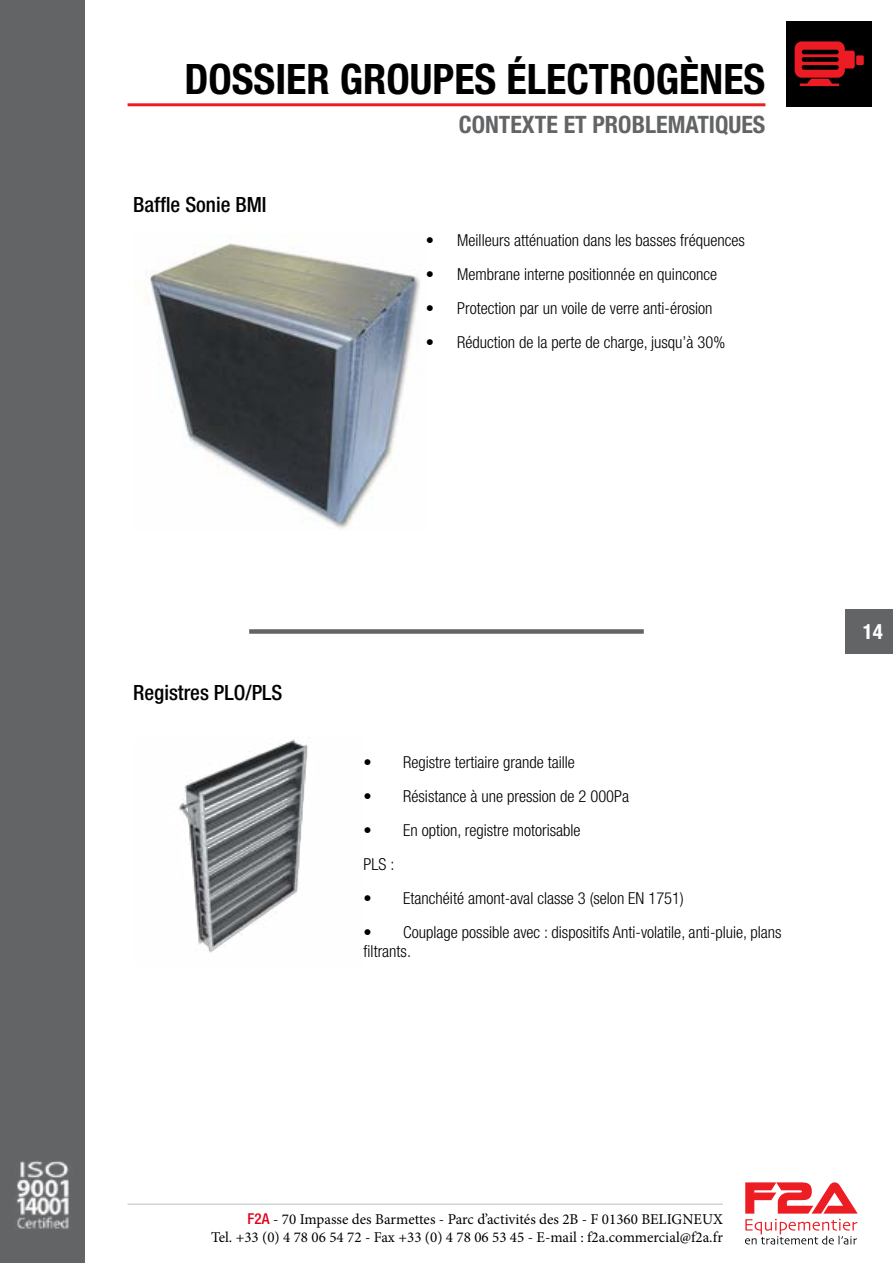
<style>
.page{position:relative;width:893px;height:1263px;background:#fff}
.page>*{position:absolute;margin:0;border:0;box-sizing:border-box;transform-origin:0 0}
.t1{font:700 condensed 42px "Helvetica Neue LT Std";color:#000}
.t2{font:700 condensed 24px "Helvetica Neue LT Std";color:#636466}
.t3{font:500 condensed 21px "Helvetica Neue LT Std";color:#000}
.t4{font:700 condensed 21px "Helvetica Neue LT Std";color:#fff}
.t5{font:300 condensed 16.5px/33.9px "Helvetica Neue LT Std";color:#000}
.t6{font:15px/18px "Minion Pro";color:#000;text-align:right}
.s1{font-family:"Helvetica Neue LT Std";font-weight:500;font-stretch:condensed;color:#e2001a}
</style>
<div class="page">
<div style="left:787px;top:21px;width:85px;height:85px;background:#000"></div>
<div style="left:0;top:0;width:85px;height:1263px;background:#636466"></div>
<hr style="left:128px;top:1203px;width:595px;height:2px;background:#d1d3d4">
<hr style="left:128px;top:103px;width:637px;height:3px;background:#ed1d24">
<svg style="left:745px;top:1182px;width:113px;height:31px"></svg>
<svg style="left:745px;top:1219px;width:112px;height:25px"></svg>
<div style="left:845px;top:609px;width:48px;height:45px;background:#636466"></div>
<img style="left:16px;top:1161px;width:53px;height:68px">
<div style="left:856px;top:55px;width:8px;height:10px;background:#ed1c24"></div>
<svg style="left:795px;top:41px;width:60px;height:45px"></svg>
<img style="left:145px;top:243px;width:275px;height:286px">
<img style="left:179px;top:739px;width:129px;height:214px">
<div style="left:249px;top:629px;width:395px;height:5px;background:#636466"></div>
<h1 class="t1" style="left:184px;top:54px;width:560px">DOSSIER GROUPES ÉLECTROGÈNES</h1>
<h2 class="t2" style="left:459px;top:110px;width:295px">CONTEXTE ET PROBLEMATIQUES</h2>
<p class="t3" style="left:133px;top:192px;width:135px">Baffle Sonie BMI</p>
<p class="t5" style="left:426px;top:223px;width:320px">• Meilleurs atténuation dans les basses fréquences</p>
<p class="t5" style="left:426px;top:257px;width:293px">• Membrane interne positionnée en quinconce</p>
<p class="t5" style="left:426px;top:291px;width:288px">• Protection par un voile de verre anti-érosion</p>
<p class="t5" style="left:426px;top:325px;width:301px">• Réduction de la perte de charge, jusqu’à 30%</p>
<p class="t3" style="left:133px;top:680px;width:151px">Registres PLO/PLS</p>
<p class="t5" style="left:364px;top:745px;width:213px">• Registre tertiaire grande taille</p>
<p class="t5" style="left:364px;top:779px;width:267px">• Résistance à une pression de 2 000Pa</p>
<p class="t5" style="left:364px;top:813px;width:219px">• En option, registre motorisable<br>PLS :</p>
<p class="t5" style="left:364px;top:881px;width:322px">• Etanchéité amont-aval classe 3 (selon EN 1751)</p>
<p class="t5" style="left:364px;top:923px;width:420px;line-height:18.9px">• Couplage possible avec : dispositifs Anti-volatile, anti-pluie, plans filtrants.</p>
<p class="t4" style="left:863px;top:619px;width:22px">14</p>
<p class="t6" style="left:211px;top:1210px;width:513px"><span class="s1">F2A</span> - 70 Impasse des Barmettes - Parc d’activités des 2B - F 01360 BELIGNEUX<br>Tel. +33 (0) 4 78 06 54 72 - Fax +33 (0) 4 78 06 53 45 - E-mail : f2a.commercial@f2a.fr</p>
</div>
